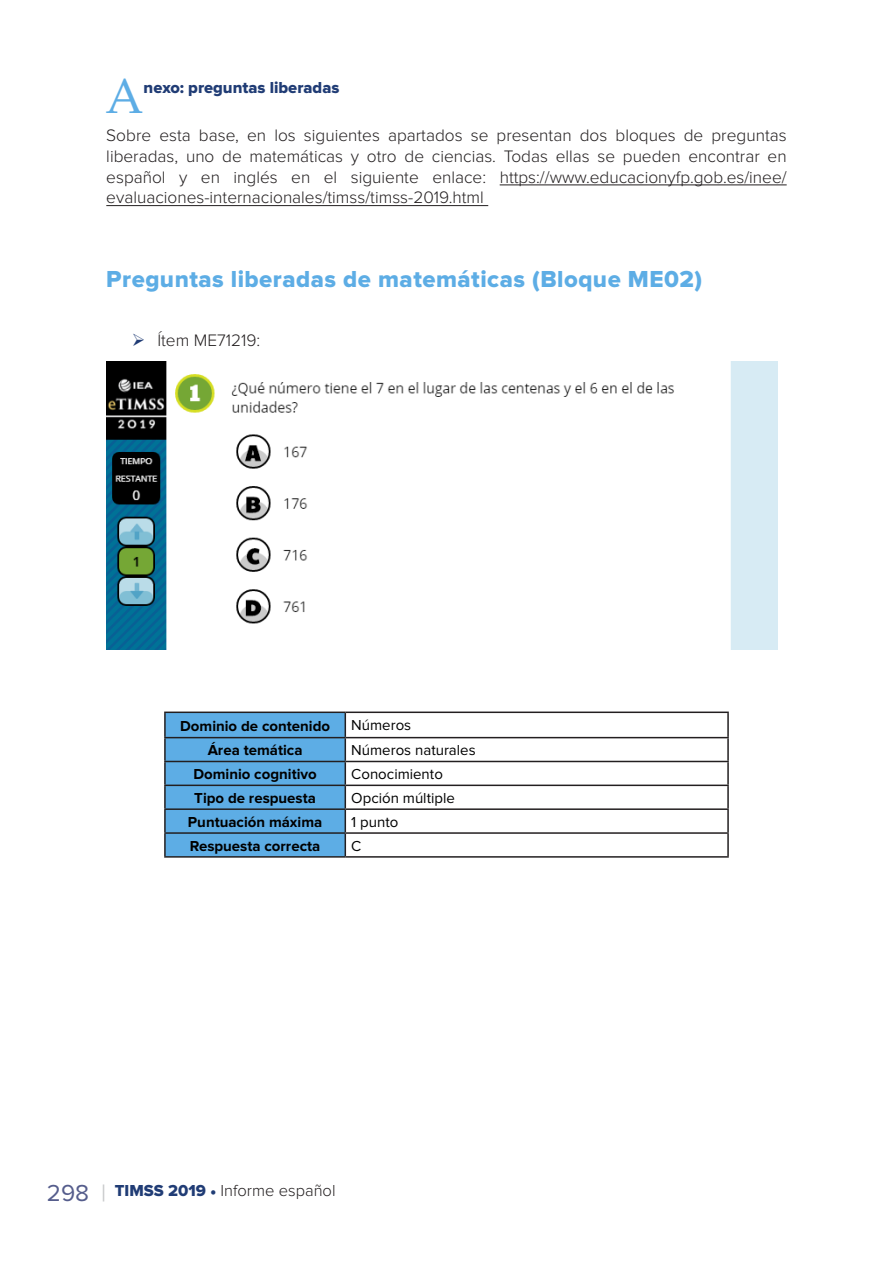
<style>
.page{position:relative;width:893px;height:1263px;background:#fff}
.page>*{position:absolute;margin:0;border:0;box-sizing:border-box;transform-origin:0 0}
.t1{font:49.05px "Palatino Linotype";color:#5dade5}
._000_ÍNDICE_NIVEL_01{font:24px "Proxima Nova Extrabld";letter-spacing:.02em;color:#5dade5}
.t2{font:24px "Proxima Nova";color:#c7c8ca}
._002_TEXTO_GENERAL{font:300 17.25px/20.7px "Proxima Nova";color:#231f20;text-align:justify}
.t3{font:300 16.5px "Proxima Nova";color:#231f20}
.t4{font:16.5px "Proxima Nova Extrabld";color:#203c75}
.t5{font:700 15px "Proxima Nova";color:#000}
.t6{font:15px "Proxima Nova";color:#000}
.s1{font-weight:400;font-size:24px;color:#555d8c}
.s2{font-family:"Proxima Nova Extrabld";font-weight:400;color:#203c75}
.s3{font-family:"Minion Pro";font-weight:400;color:#203c75}
</style>
<div class="page">
<hr style="left:500px;top:185px;width:287px;height:1px;background:#231f20">
<hr style="left:106px;top:205px;width:382px;height:1px;background:#231f20">
<img style="left:106px;top:362px;width:671px;height:288px">
<hr style="left:164px;top:711px;width:181px;height:2px;background:#231f20">
<hr style="left:164px;top:713px;width:2px;height:24px;background:#231f20">
<hr style="left:345px;top:711px;width:384px;height:2px;background:#231f20">
<hr style="left:727px;top:713px;width:2px;height:24px;background:#231f20">
<hr style="left:164px;top:737px;width:181px;height:1px;background:#231f20">
<hr style="left:164px;top:738px;width:2px;height:23px;background:#231f20">
<hr style="left:345px;top:737px;width:384px;height:1px;background:#231f20">
<hr style="left:727px;top:738px;width:2px;height:23px;background:#231f20">
<hr style="left:164px;top:761px;width:181px;height:1px;background:#231f20">
<hr style="left:164px;top:762px;width:2px;height:22px;background:#231f20">
<hr style="left:345px;top:761px;width:384px;height:1px;background:#231f20">
<hr style="left:727px;top:762px;width:2px;height:22px;background:#231f20">
<hr style="left:164px;top:784px;width:181px;height:2px;background:#231f20">
<hr style="left:164px;top:786px;width:2px;height:22px;background:#231f20">
<hr style="left:345px;top:784px;width:384px;height:2px;background:#231f20">
<hr style="left:727px;top:786px;width:2px;height:22px;background:#231f20">
<hr style="left:164px;top:808px;width:181px;height:2px;background:#231f20">
<hr style="left:164px;top:810px;width:2px;height:22px;background:#231f20">
<hr style="left:345px;top:808px;width:384px;height:2px;background:#231f20">
<hr style="left:727px;top:810px;width:2px;height:22px;background:#231f20">
<hr style="left:164px;top:832px;width:181px;height:2px;background:#231f20">
<hr style="left:164px;top:834px;width:2px;height:22px;background:#231f20">
<hr style="left:345px;top:832px;width:384px;height:2px;background:#231f20">
<svg style="left:165px;top:712px;width:181px;height:144px;background:#58a3d7"></svg>
<hr style="left:727px;top:834px;width:2px;height:22px;background:#231f20">
<hr style="left:164px;top:856px;width:181px;height:2px;background:#231f20">
<hr style="left:345px;top:856px;width:384px;height:2px;background:#231f20">
<h1 class="t1" style="left:105px;top:61px;width:40px">A</h1>
<p class="t4" style="left:144px;top:80px;width:197px">nexo: preguntas liberadas</p>
<p class="_002_TEXTO_GENERAL" style="left:106px;top:125px;width:682px">Sobre esta base, en los siguientes apartados se presentan dos bloques de preguntas liberadas, uno de matemáticas y otro de ciencias. Todas ellas se pueden encontrar en español y en inglés en el siguiente enlace: https://www.educacionyfp.gob.es/inee/ evaluaciones-internacionales/timss/timss-2019.html</p>
<p class="_000_ÍNDICE_NIVEL_01" style="left:106px;top:268px;width:597px">Preguntas liberadas de matemáticas (Bloque ME02)</p>
<p class="_002_TEXTO_GENERAL" style="left:157px;top:330px;width:104px">Ítem ME71219:</p>
<p class="t5" style="left:180px;top:719px;width:151px">Dominio de contenido</p>
<p class="t6" style="left:351px;top:718px;width:61px">Números</p>
<p class="t5" style="left:208px;top:744px;width:96px">Área temática</p>
<p class="t6" style="left:351px;top:744px;width:126px">Números naturales</p>
<p class="t5" style="left:193px;top:767px;width:125px">Dominio cognitivo</p>
<p class="t6" style="left:351px;top:767px;width:93px">Conocimiento</p>
<p class="t5" style="left:194px;top:791px;width:123px">Tipo de respuesta</p>
<p class="t6" style="left:351px;top:791px;width:105px">Opción múltiple</p>
<p class="t5" style="left:188px;top:815px;width:136px">Puntuación máxima</p>
<p class="t6" style="left:351px;top:815px;width:49px">1 punto</p>
<p class="t5" style="left:190px;top:839px;width:132px">Respuesta correcta</p>
<p class="t6" style="left:351px;top:839px;width:12px">C</p>
<h2 class="t2" style="left:101px;top:1182px;width:7px">|</h2>
<p class="t3" style="left:47px;top:1181px;width:290px"><span class="s1">298</span> <span class="s2">TIMSS 2019</span> <span class="s3">•</span> Informe español</p>
</div>
